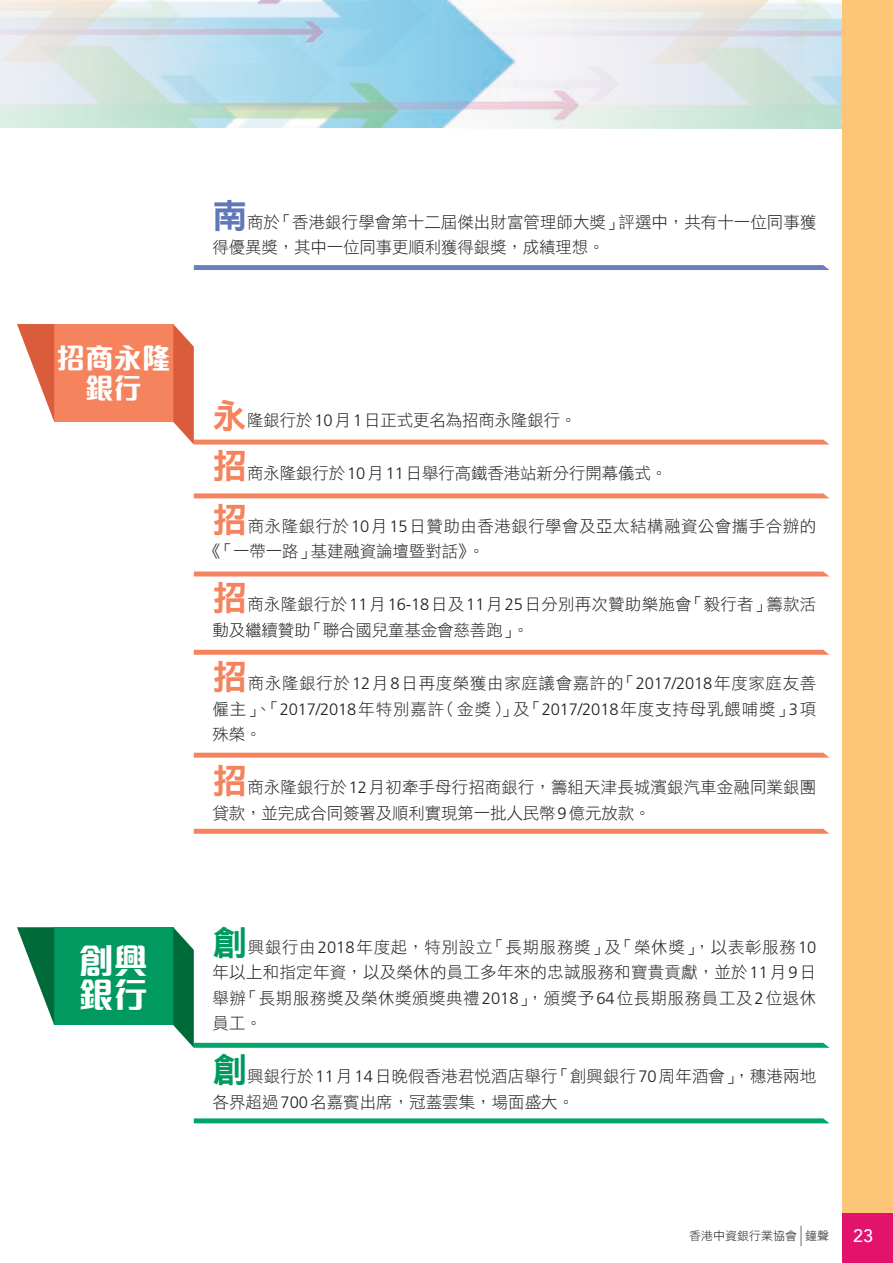
<style>
.page{position:relative;width:893px;height:1263px;background:#fff}
.page>*{position:absolute;margin:0;border:0;box-sizing:border-box;transform-origin:0 0}
.t1{font:800 34.65px/34.2px "M Elle HK";color:#fff}
.t2{font:800 28.5px/30px "M Elle HK";color:#fff;text-align:center}
.t3{font:500 18px "Avenir";color:#fff}
.會員動態TEXT{font:16.5px/25.5px "DF Hei HK W3";letter-spacing:.005em;color:#231f20}
.會員動態TEXT-2{font:16.5px/25.5px "DF Hei HK W3";letter-spacing:.03em;color:#231f20}
.t4{font:12px "DF Li Hei HK W3";color:#231f20}
.s1{font-family:"DF Hei HK W9";font-size:34.65px;color:#6077bb}
.s2{font-family:"DF Hei HK W9";font-size:34.65px;color:#f5835d}
.s3{font-family:"Frutiger";font-weight:300}
.s4{font-family:"DF Hei HK W9";font-size:34.65px;color:#009a61}
</style>
<div class="page">
<img style="left:0;top:0;width:395px;height:128px">
<img style="left:395px;top:0;width:447px;height:129px">
<div style="left:54px;top:927px;width:119px;height:98px;background:#009a61"></div>
<svg style="left:17px;top:927px;width:37px;height:98px"></svg>
<svg style="left:173px;top:927px;width:656px;height:121px"></svg>
<div style="left:54px;top:324px;width:119px;height:98px;background:#f5835d"></div>
<svg style="left:17px;top:324px;width:37px;height:97px"></svg>
<svg style="left:173px;top:324px;width:656px;height:121px"></svg>
<svg style="left:194px;top:1118px;width:635px;height:5px;background:#16ad74"></svg>
<div style="left:842px;top:0;width:51px;height:1263px;background:#fdc577"></div>
<div style="left:842px;top:1213px;width:51px;height:50px;background:#e2126d"></div>
<svg style="left:801px;top:1226px;width:1px;height:20px"></svg>
<svg style="left:194px;top:265px;width:635px;height:5px;background:#6d81c0"></svg>
<svg style="left:194px;top:493px;width:635px;height:5px;background:#f58e6b"></svg>
<svg style="left:194px;top:571px;width:635px;height:5px;background:#f6906f"></svg>
<svg style="left:194px;top:650px;width:635px;height:5px;background:#f58965"></svg>
<svg style="left:194px;top:753px;width:635px;height:5px;background:#f58b68"></svg>
<svg style="left:194px;top:829px;width:635px;height:5px;background:#f58864"></svg>
<p class="t2" style="left:57px;top:341px;width:116px">招商永隆銀行</p>
<p class="t1" style="left:79px;top:941px;width:71px">創興銀行</p>
<p class="會員動態TEXT" style="left:213px;top:209px;width:605px"><span class="s1">南</span>商於「香港銀行學會第十二屆傑出財富管理師大獎」評選中，共有十一位同事獲得優異獎，其中一位同事更順利獲得銀獎，成績理想。</p>
<p class="會員動態TEXT" style="left:213px;top:407px;width:366px"><span class="s2">永</span>隆銀行於<span class="s3">10</span>月<span class="s3">1</span>日正式更名為招商永隆銀行。</p>
<p class="會員動態TEXT" style="left:213px;top:460px;width:456px"><span class="s2">招</span>商永隆銀行於<span class="s3">10</span>月<span class="s3">11</span>日舉行高鐵香港站新分行開幕儀式。</p>
<p class="會員動態TEXT-2" style="left:204px;top:513px;width:613px;text-indent:8px"><span class="s2">招</span>商永隆銀行於<span class="s3">10</span>月<span class="s3">15</span>日贊助由香港銀行學會及亞太結構融資公會攜手合辦的《「一帶一路」基建融資論壇暨對話》。</p>
<p class="會員動態TEXT" style="left:213px;top:591px;width:605px"><span class="s2">招</span>商永隆銀行於<span class="s3">11</span>月<span class="s3">16-18</span>日及<span class="s3">11</span>月<span class="s3">25</span>日分別再次贊助樂施會「毅行者」籌款活動及繼續贊助「聯合國兒童基金會慈善跑」。</p>
<p class="會員動態TEXT" style="left:213px;top:670px;width:605px;text-align:justify"><span class="s2">招</span>商永隆銀行於<span class="s3">12</span>月<span class="s3">8</span>日再度榮獲由家庭議會嘉許的「<span class="s3">2017/2018</span>年度家庭友善僱主」、「<span class="s3">2017/2018</span>年特別嘉許（金獎）」及「<span class="s3">2017/2018</span>年度支持母乳餵哺獎」<span class="s3">3</span>項殊榮。</p>
<p class="會員動態TEXT" style="left:213px;top:774px;width:605px"><span class="s2">招</span>商永隆銀行於<span class="s3">12</span>月初牽手母行招商銀行，籌組天津長城濱銀汽車金融同業銀團貸款，並完成合同簽署及順利實現第一批人民幣<span class="s3">9</span>億元放款。</p>
<p class="會員動態TEXT" style="left:213px;top:934px;width:605px;text-align:justify"><span class="s4">創</span>興銀行由<span class="s3">2018</span>年度起，特別設立「長期服務獎」及「榮休獎」，以表彰服務<span class="s3">10</span>年以上和指定年資，以及榮休的員工多年來的忠誠服務和寶貴貢獻，並於<span class="s3">11</span>月<span class="s3">9</span>日舉辦「長期服務獎及榮休獎頒獎典禮<span class="s3">2018</span>」，頒獎予<span class="s3">64</span>位長期服務員工及<span class="s3">2</span>位退休員工。</p>
<p class="會員動態TEXT" style="left:213px;top:1063px;width:605px"><span class="s4">創</span>興銀行於<span class="s3">11</span>月<span class="s3">14</span>日晚假香港君悅酒店舉行「創興銀行<span class="s3">70</span>周年酒會」，穗港兩地各界超過<span class="s3">700</span>名嘉賓出席，冠蓋雲集，場面盛大。</p>
<p class="t4" style="left:689px;top:1229px;width:141px">香港中資銀行業協會 鐘聲</p>
<p class="t3" style="left:853px;top:1220px;width:22px">23</p>
</div>
